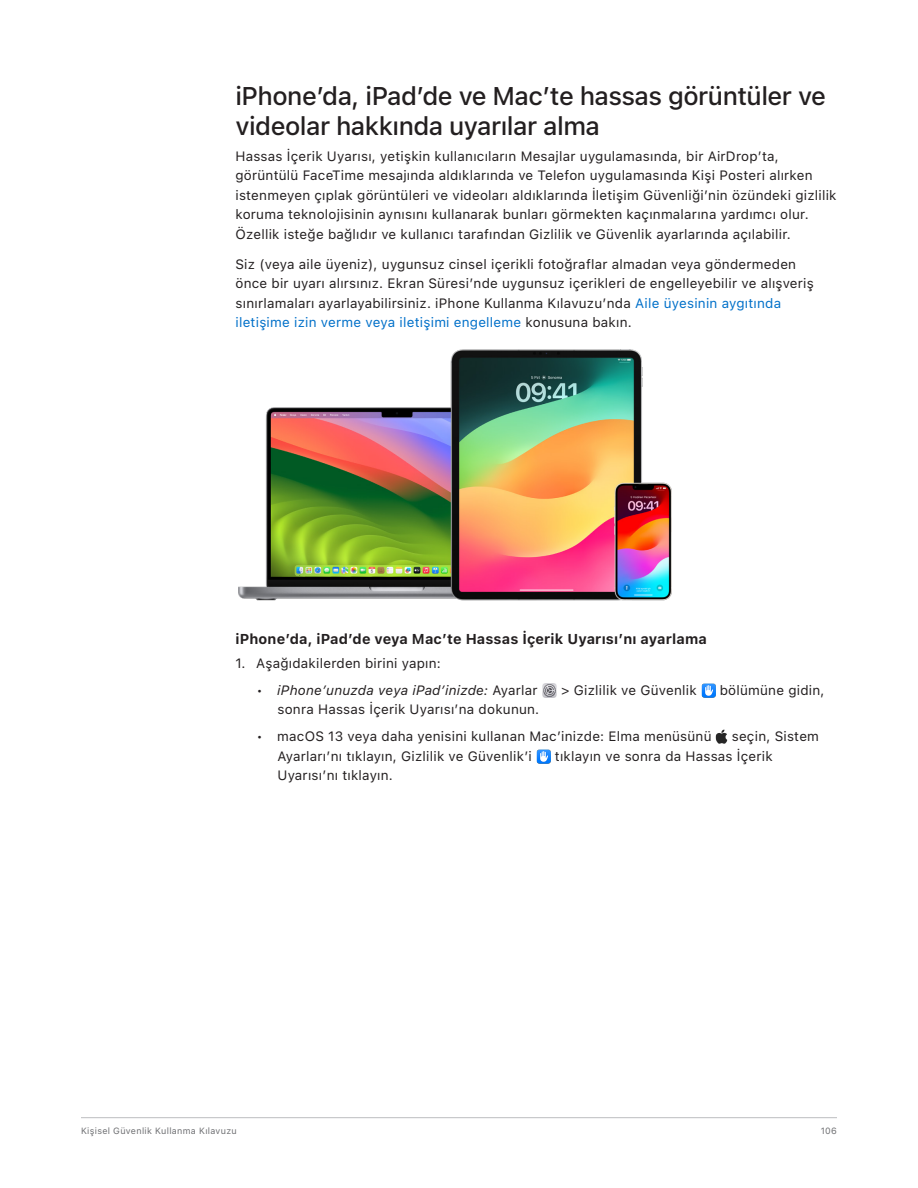
<style>
.page{position:relative;width:918px;height:1188px;background:#fff}
.page>*{position:absolute;margin:0;border:0;box-sizing:border-box;transform-origin:0 0}
.t1{font:500 25.5px/30px "SF Pro Text";letter-spacing:-.02em;color:#231f20}
.Task_Heading{font:700 14.25px "SF Pro Text";letter-spacing:.01em;color:#231f20}
.Body{font:13.5px/19.5px "SF Pro Text";letter-spacing:.015em;color:#231f20}
.t2{font:italic 13.5px "SF Pro Text";letter-spacing:.015em;color:#231f20}
.t3{font:9px "SF Pro Text";letter-spacing:.035em;color:#6c6d70}
.s1{color:#0070c9}
.s2{font-style:normal}
</style>
<div class="page">
<hr style="left:81px;top:1117px;width:756px;height:1px;background:#bcbdc0">
<img style="left:238px;top:350px;width:434px;height:250px">
<img style="left:542px;top:683px;width:15px;height:15px">
<img style="left:701px;top:683px;width:15px;height:15px">
<img style="left:716px;top:730px;width:12px;height:14px">
<img style="left:536px;top:749px;width:15px;height:15px">
<h2 class="t1" style="left:236px;top:81px;width:592px">iPhone’da, iPad’de ve Mac’te hassas görüntüler ve videolar hakkında uyarılar alma</h2>
<p class="Body" style="left:236px;top:146px;width:603px">Hassas İçerik Uyarısı, yetişkin kullanıcıların Mesajlar uygulamasında, bir AirDrop’ta, görüntülü FaceTime mesajında aldıklarında ve Telefon uygulamasında Kişi Posteri alırken istenmeyen çıplak görüntüleri ve videoları aldıklarında İletişim Güvenliği’nin özündeki gizlilik koruma teknolojisinin aynısını kullanarak bunları görmekten kaçınmalarına yardımcı olur.<br>Özellik isteğe bağlıdır ve kullanıcı tarafından Gizlilik ve Güvenlik ayarlarında açılabilir.</p>
<p class="Body" style="left:236px;top:254px;width:580px">Siz (veya aile üyeniz), uygunsuz cinsel içerikli fotoğraflar almadan veya göndermeden önce bir uyarı alırsınız. Ekran Süresi’nde uygunsuz içerikleri de engelleyebilir ve alışveriş sınırlamaları ayarlayabilirsiniz. iPhone Kullanma Kılavuzu’nda <span class="s1">Aile üyesinin aygıtında iletişime izin verme veya iletişimi engelleme</span> konusuna bakın.</p>
<p class="Task_Heading" style="left:236px;top:630px;width:473px">iPhone’da, iPad’de veya Mac’te Hassas İçerik Uyarısı’nı ayarlama</p>
<p class="Body" style="left:236px;top:653px;width:207px">1. Aşağıdakilerden birini yapın:</p>
<p class="t2" style="left:256px;top:680px;width:283px"><span class="s2">•</span> iPhone’unuzda veya iPad’inizde: <span class="s2">Ayarlar</span></p>
<p class="Body" style="left:561px;top:680px;width:137px">&gt; Gizlilik ve Güvenlik</p>
<p class="Body" style="left:720px;top:680px;width:106px">bölümüne gidin,</p>
<p class="Body" style="left:278px;top:700px;width:263px">sonra Hassas İçerik Uyarısı’na dokunun.</p>
<p class="Body" style="left:256px;top:727px;width:457px">• macOS 13 veya daha yenisini kullanan Mac’inizde: Elma menüsünü</p>
<p class="Body" style="left:732px;top:727px;width:89px">seçin, Sistem</p>
<p class="Body" style="left:278px;top:746px;width:256px">Ayarları’nı tıklayın, Gizlilik ve Güvenlik’i</p>
<p class="Body" style="left:555px;top:746px;width:219px">tıklayın ve sonra da Hassas İçerik</p>
<p class="Body" style="left:277px;top:766px;width:117px">Uyarısı’nı tıklayın.</p>
<p class="t3" style="left:81px;top:1125px;width:157px">Kişisel Güvenlik Kullanma Kılavuzu</p>
<p class="t3" style="left:821px;top:1125px;width:18px">106</p>
</div>
